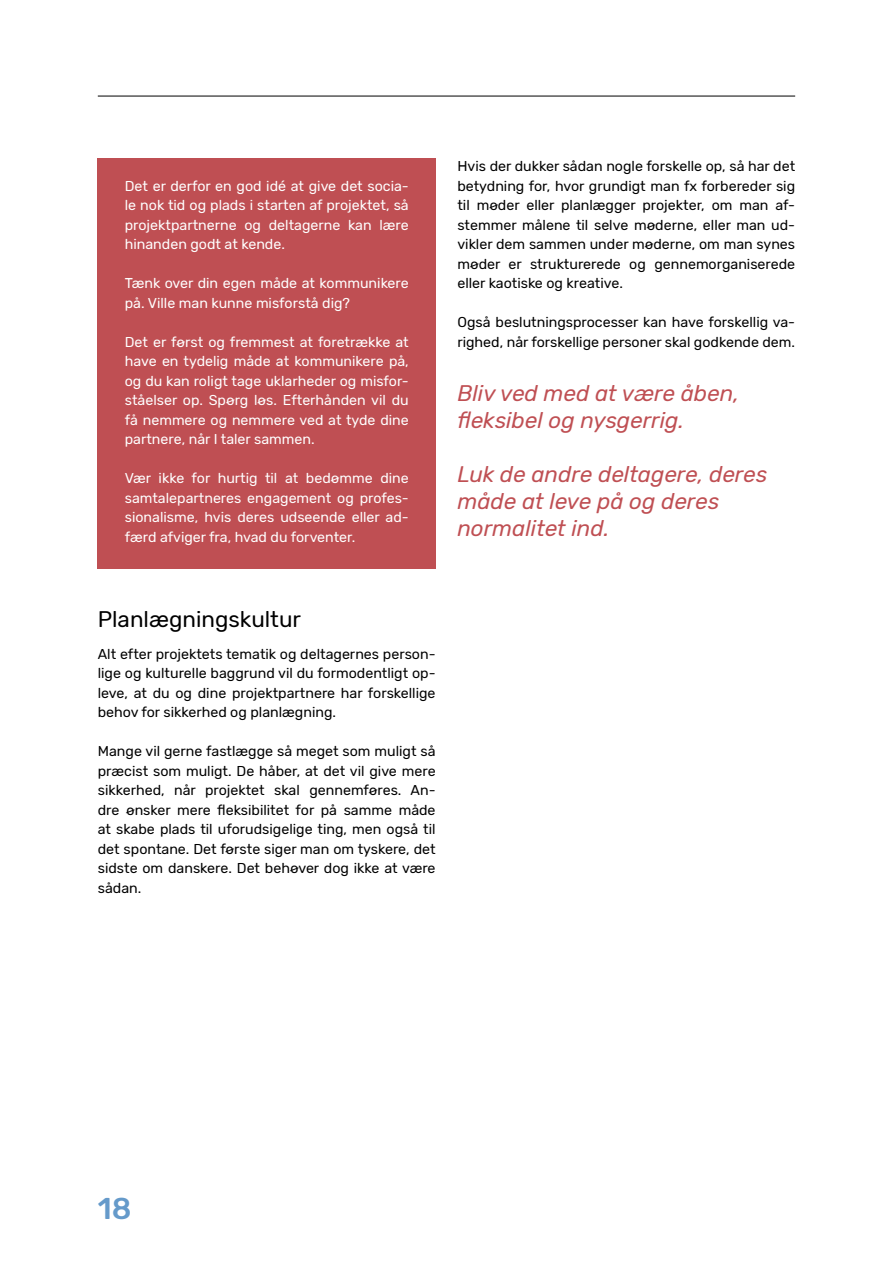
<style>
.page{position:relative;width:893px;height:1263px;background:#fff}
.page>*{position:absolute;margin:0;border:0;box-sizing:border-box;transform-origin:0 0}
.t1{font:500 30px "Rubik";color:#659aca}
.t2{font:italic 22.5px/27px "Rubik";color:#bf4f53}
.t3{font:22.5px "Rubik";color:#000}
.t4{font:14.25px/19.5px "Rubik";color:#000;text-align:justify}
.t5{font:14.25px/19.5px "Rubik";color:#fff;text-align:justify}
</style>
<div class="page">
<hr style="left:98px;top:96px;width:697px;height:1px;background:#000">
<div style="left:98px;top:158px;width:338px;height:411px;background:#bf4f53"></div>
<p class="t5" style="left:125px;top:176px;width:286px">Det er derfor en god idé at give det socia&shy;le nok tid og plads i starten af projektet, så projektpartnerne og deltagerne kan lære hinanden godt at kende.</p>
<p class="t5" style="left:125px;top:274px;width:285px">Tænk over din egen måde at kommunikere på. Ville man kunne misforstå dig?</p>
<p class="t5" style="left:125px;top:332px;width:286px">Det er først og fremmest at foretrække at have en tydelig måde at kommunikere på, og du kan roligt tage uklarheder og misfor&shy;ståelser op. Spørg løs. Efterhånden vil du få nemmere og nemmere ved at tyde dine partnere, når I taler sammen.</p>
<p class="t5" style="left:125px;top:469px;width:285px">Vær ikke for hurtig til at bedømme dine samtalepartneres engagement og profes&shy;sionalisme, hvis deres udseende eller ad&shy;færd afviger fra, hvad du forventer.</p>
<p class="t4" style="left:457px;top:157px;width:339px">Hvis der dukker sådan nogle forskelle op, så har det betydning for, hvor grundigt man fx forbereder sig til møder eller planlægger projekter, om man af&shy;stemmer målene til selve møderne, eller man ud&shy;vikler dem sammen under møderne, om man synes møder er strukturerede og gennemorganiserede eller kaotiske og kreative.</p>
<p class="t4" style="left:457px;top:313px;width:339px">Også beslutningsprocesser kan have forskellig va&shy;righed, når forskellige personer skal godkende dem.</p>
<h2 class="t2" style="left:457px;top:380px;width:283px">Bliv ved med at være åben, fleksibel og nysgerrig.</h2>
<h2 class="t2" style="left:457px;top:461px;width:311px">Luk de andre deltagere, deres måde at leve på og deres normalitet ind.</h2>
<h2 class="t3" style="left:98px;top:606px;width:205px">Planlægningskultur</h2>
<p class="t4" style="left:98px;top:644px;width:339px">Alt efter projektets tematik og deltagernes person&shy;lige og kulturelle baggrund vil du formodentligt op&shy;leve, at du og dine projektpartnere har forskellige behov for sikkerhed og planlægning.</p>
<p class="t4" style="left:98px;top:742px;width:339px">Mange vil gerne fastlægge så meget som muligt så præcist som muligt. De håber, at det vil give mere sikkerhed, når projektet skal gennemføres. An&shy;dre ønsker mere fleksibilitet for på samme måde at skabe plads til uforudsigelige ting, men også til det spontane. Det første siger man om tyskere, det sidste om danskere. Det behøver dog ikke at være sådan.</p>
<h1 class="t1" style="left:98px;top:1191px;width:35px">18</h1>
</div>
